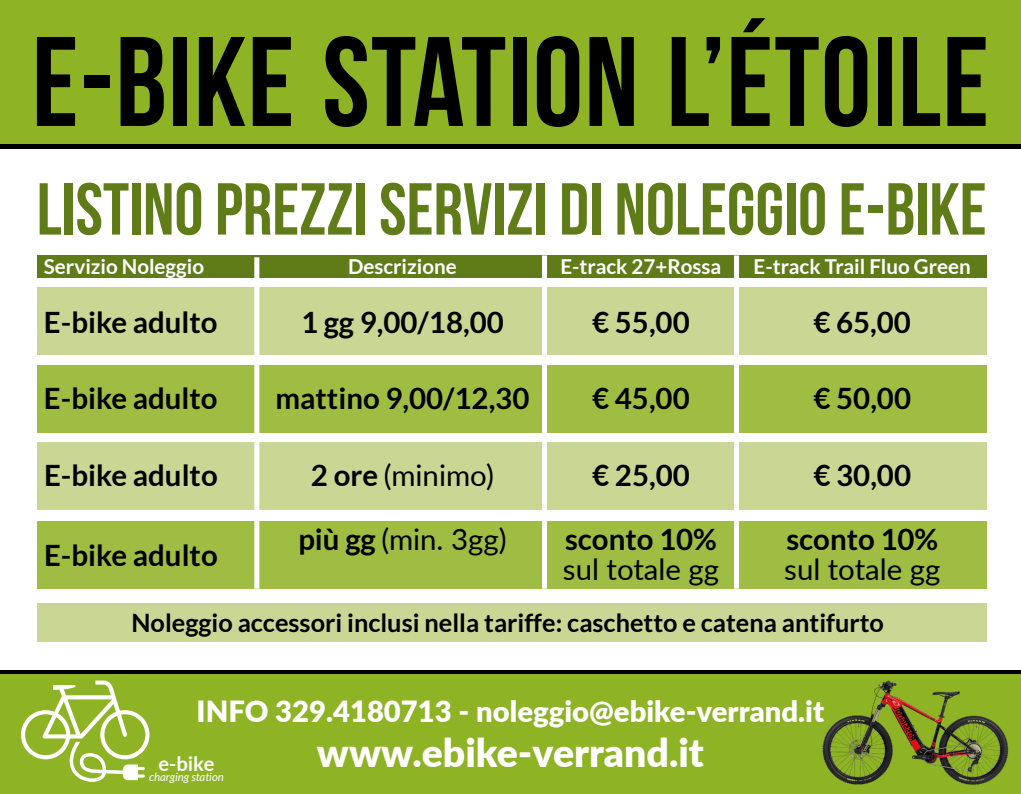
<style>
.page{position:relative;width:1021px;height:794px;background:#fff}
.page>*{position:absolute;margin:0;border:0;box-sizing:border-box;transform-origin:0 0}
.t1{font:127.04px "Bebas Neue";letter-spacing:.01em;color:#000}
.t2{font:73.36px "Bebas Neue";color:#607c19}
.t3{font:900 39.2px "Lato";color:#fff}
.t4{font:700 29.4px "Lato";color:#000}
.t5{font:29.4px "Lato";color:#000}
.t6{font:900 29.2px "Lato";color:#fff}
.t7{font:700 25.28px "Lato";color:#000}
.t8{font:700 20.56px "Lato";color:#fff}
.t9{font:700 20.08px "Lato";color:#fff}
.t10{font:italic 11.36px "Lato";color:#fff}
.s1{font-weight:700}
</style>
<div class="page">
<div style="left:37px;top:442px;width:949px;height:68px;background:#c9d694"></div>
<div style="left:37px;top:287px;width:949px;height:68px;background:#c9d694"></div>
<div style="left:37px;top:521px;width:949px;height:67px;background:#9fbc43"></div>
<svg style="left:0;top:143px;width:1020px;height:6px;background:#171d06"></svg>
<div style="left:0;top:0;width:1020px;height:143px;background:#8eb325"></div>
<svg style="left:0;top:670px;width:1020px;height:5px;background:#1c2307"></svg>
<div style="left:0;top:675px;width:1020px;height:119px;background:#8eb325"></div>
<svg style="left:21px;top:680px;width:128px;height:102px"></svg>
<div style="left:37px;top:365px;width:949px;height:67px;background:#9fbc43"></div>
<div style="left:37px;top:255px;width:949px;height:23px;background:#607c19"></div>
<div style="left:37px;top:603px;width:949px;height:39px;background:#c9d694"></div>
<div style="left:254px;top:257px;width:5px;height:331px;background:#fff"></div>
<div style="left:542px;top:255px;width:5px;height:333px;background:#fff"></div>
<div style="left:734px;top:255px;width:5px;height:333px;background:#fff"></div>
<img style="left:822px;top:680px;width:186px;height:105px">
<h1 class="t1" style="left:32px;top:12px;width:958px">E-BIKE STATION L’éTOILE</h1>
<h2 class="t2" style="left:37px;top:169px;width:951px">LISTINO PREZZI SERVIZI DI NOLEGGIO E-BIKE</h2>
<p class="t8" style="left:44px;top:255px;width:162px">Servizio Noleggio</p>
<p class="t8" style="left:348px;top:255px;width:110px">Descrizione</p>
<p class="t8" style="left:560px;top:255px;width:162px">E-track 27+Rossa</p>
<p class="t8" style="left:753px;top:255px;width:219px">E-track Trail Fluo Green</p>
<p class="t4" style="left:44px;top:305px;width:175px">E-bike adulto</p>
<p class="t4" style="left:301px;top:305px;width:204px">1 gg 9,00/18,00</p>
<p class="t4" style="left:592px;top:305px;width:99px">€ 55,00</p>
<p class="t4" style="left:813px;top:305px;width:99px">€ 65,00</p>
<p class="t4" style="left:44px;top:381px;width:175px">E-bike adulto</p>
<p class="t4" style="left:275px;top:381px;width:255px">mattino 9,00/12,30</p>
<p class="t4" style="left:592px;top:381px;width:99px">€ 45,00</p>
<p class="t4" style="left:813px;top:381px;width:99px">€ 50,00</p>
<p class="t4" style="left:44px;top:458px;width:175px">E-bike adulto</p>
<p class="t5" style="left:311px;top:454px;width:184px"><span class="s1">2 ore</span> (minimo)</p>
<p class="t4" style="left:592px;top:458px;width:99px">€ 25,00</p>
<p class="t4" style="left:813px;top:458px;width:99px">€ 30,00</p>
<p class="t5" style="left:298px;top:518px;width:210px"><span class="s1">più gg</span> (min. 3gg)</p>
<p class="t4" style="left:565px;top:522px;width:153px">sconto 10%</p>
<p class="t4" style="left:786px;top:522px;width:153px">sconto 10%</p>
<p class="t5" style="left:563px;top:548px;width:158px">sul totale gg</p>
<p class="t5" style="left:784px;top:548px;width:158px">sul totale gg</p>
<p class="t7" style="left:131px;top:608px;width:754px">Noleggio accessori inclusi nella tariffe: caschetto e catena antifurto</p>
<p class="t4" style="left:44px;top:538px;width:175px">E-bike adulto</p>
<p class="t6" style="left:197px;top:689px;width:629px">INFO 329.4180713 - noleggio@ebike-verrand.it</p>
<p class="t9" style="left:158px;top:752px;width:58px">e-bike</p>
<h3 class="t3" style="left:317px;top:723px;width:388px">www.ebike-verrand.it</h3>
<p class="t10" style="left:149px;top:770px;width:76px">charging station</p>
</div>
